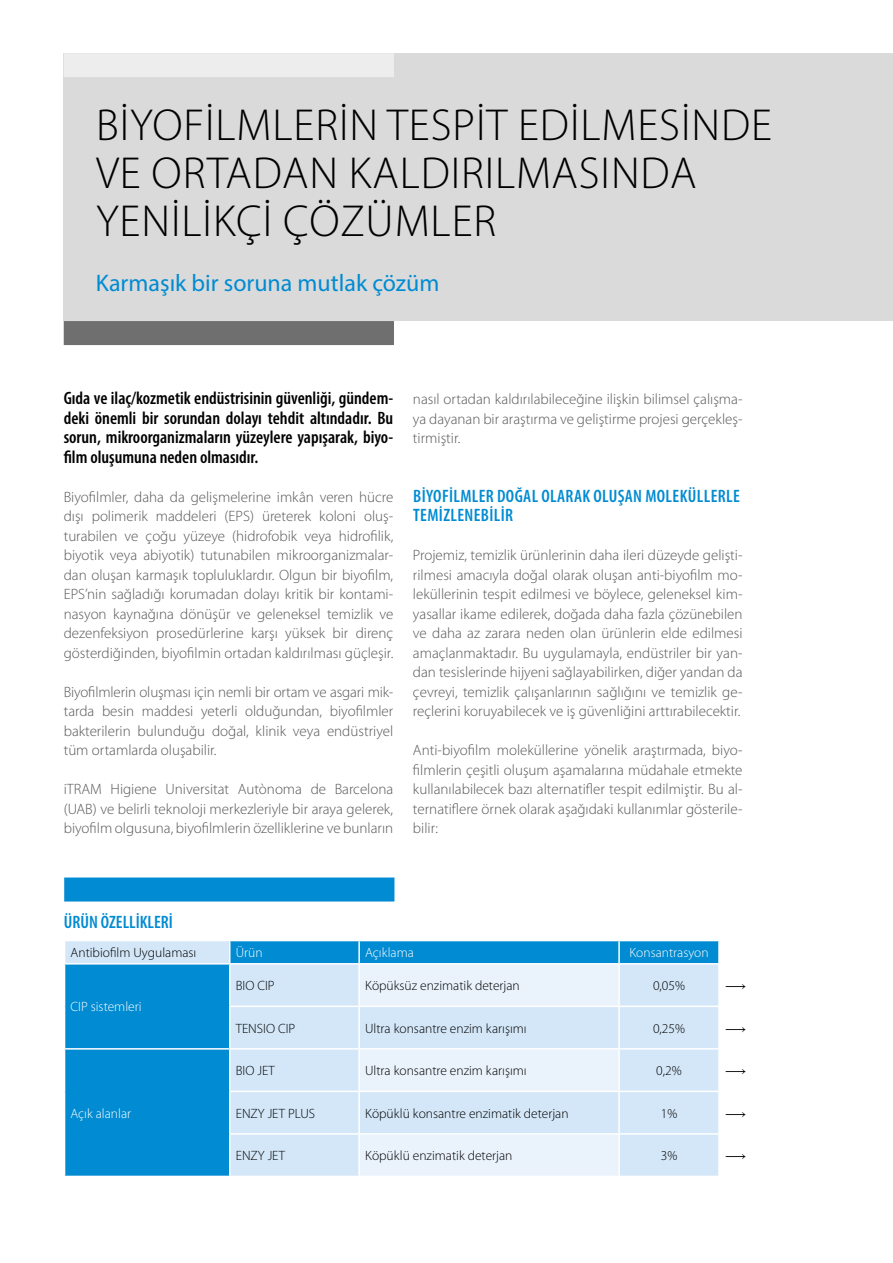
<style>
.page{position:relative;width:893px;height:1263px;background:#fff}
.page>*{position:absolute;margin:0;border:0;box-sizing:border-box;transform-origin:0 0}
.t1{font:300 45px/48px "Myriad Pro";letter-spacing:.02em;color:#000}
.t2{font:24px "Myriad Pro";color:#008bd2}
.t3{font:600 condensed 18px/19.5px "Myriad Pro";color:#000;text-align:justify}
.t4{font:600 condensed 18px/19.5px "Myriad Pro";letter-spacing:.02em;color:#008bd2}
.t5{font:600 condensed 18px "Myriad Pro";color:#008bd2}
.t6{font:300 15px/19.5px "Myriad Pro";color:#575756;text-align:justify}
.t7{font:300 13.5px "Myriad Pro";color:#000}
.t8{font:300 13.5px "Myriad Pro";color:#fff}
.t9{font:13.5px "STIX General";color:#000}
</style>
<div class="page">
<div style="left:64px;top:53px;width:829px;height:268px;background:#dadada"></div>
<svg style="left:65px;top:941px;width:653px;height:235px;background:#70bbe6"></svg>
<svg style="left:360px;top:964px;width:258px;height:212px;background:#e1eefa"></svg>
<svg style="left:229px;top:941px;width:1px;height:22px"></svg>
<hr style="left:358px;top:941px;width:2px;height:22px;background:#fff">
<hr style="left:618px;top:941px;width:2px;height:22px;background:#fff">
<hr style="left:64px;top:963px;width:166px;height:1px;background:#fff">
<hr style="left:230px;top:963px;width:129px;height:1px;background:#fff">
<hr style="left:229px;top:964px;width:1px;height:41px;background:#fff">
<hr style="left:359px;top:963px;width:260px;height:1px;background:#fff">
<hr style="left:358px;top:964px;width:2px;height:41px;background:#fff">
<hr style="left:619px;top:963px;width:100px;height:1px;background:#fff">
<hr style="left:618px;top:964px;width:2px;height:41px;background:#fff">
<hr style="left:229px;top:1005px;width:130px;height:2px;background:#fff">
<hr style="left:229px;top:1007px;width:1px;height:41px;background:#fff">
<hr style="left:359px;top:1005px;width:260px;height:2px;background:#fff">
<hr style="left:358px;top:1007px;width:2px;height:41px;background:#fff">
<hr style="left:619px;top:1005px;width:100px;height:2px;background:#fff">
<hr style="left:618px;top:1007px;width:2px;height:41px;background:#fff">
<hr style="left:64px;top:1048px;width:166px;height:1px;background:#fff">
<hr style="left:230px;top:1048px;width:129px;height:1px;background:#fff">
<hr style="left:229px;top:1049px;width:1px;height:41px;background:#fff">
<hr style="left:359px;top:1048px;width:260px;height:1px;background:#fff">
<hr style="left:358px;top:1049px;width:2px;height:41px;background:#fff">
<hr style="left:619px;top:1048px;width:100px;height:1px;background:#fff">
<hr style="left:618px;top:1049px;width:2px;height:41px;background:#fff">
<hr style="left:229px;top:1090px;width:130px;height:2px;background:#fff">
<hr style="left:229px;top:1092px;width:1px;height:41px;background:#fff">
<hr style="left:359px;top:1090px;width:260px;height:2px;background:#fff">
<hr style="left:358px;top:1092px;width:2px;height:41px;background:#fff">
<hr style="left:619px;top:1090px;width:100px;height:2px;background:#fff">
<hr style="left:618px;top:1092px;width:2px;height:41px;background:#fff">
<hr style="left:229px;top:1133px;width:130px;height:2px;background:#fff">
<hr style="left:229px;top:1135px;width:1px;height:41px;background:#fff">
<hr style="left:359px;top:1133px;width:260px;height:2px;background:#fff">
<hr style="left:358px;top:1135px;width:2px;height:41px;background:#fff">
<hr style="left:619px;top:1133px;width:100px;height:2px;background:#fff">
<hr style="left:618px;top:1135px;width:2px;height:41px;background:#fff">
<div style="left:64px;top:321px;width:330px;height:24px;background:#706f6f"></div>
<div style="left:64px;top:877px;width:330px;height:24px;background:#008bd2"></div>
<div style="left:64px;top:53px;width:330px;height:24px;background:#ededed"></div>
<h1 class="t1" style="left:96px;top:102px;width:677px">BİYOFİLMLERİN TESPİT EDİLMESİNDE<br>VE ORTADAN KALDIRILMASINDA<br>YENİLİKÇİ ÇÖZÜMLER</h1>
<h2 class="t2" style="left:96px;top:268px;width:345px">Karmaşık bir soruna mutlak çözüm</h2>
<p class="t3" style="left:64px;top:389px;width:331px">Gıda ve ilaç/kozmetik endüstrisinin güvenliği, gündem&shy;deki önemli bir sorundan dolayı tehdit altındadır. Bu sorun, mikroorganizmaların yüzeylere yapışarak, biyo&shy;film oluşumuna neden olmasıdır.</p>
<p class="t6" style="left:64px;top:487px;width:331px">Biyofilmler, daha da gelişmelerine imkân veren hücre dışı polimerik maddeleri (EPS) üreterek koloni oluş&shy;turabilen ve çoğu yüzeye (hidrofobik veya hidrofilik, biyotik veya abiyotik) tutunabilen mikroorganizmalar&shy;dan oluşan karmaşık topluluklardır. Olgun bir biyofilm, EPS’nin sağladığı korumadan dolayı kritik bir kontami&shy;nasyon kaynağına dönüşür ve geleneksel temizlik ve dezenfeksiyon prosedürlerine karşı yüksek bir direnç gösterdiğinden, biyofilmin ortadan kaldırılması güçleşir.</p>
<p class="t6" style="left:64px;top:682px;width:331px">Biyofilmlerin oluşması için nemli bir ortam ve asgari mik&shy;tarda besin maddesi yeterli olduğundan, biyofilmler bakterilerin bulunduğu doğal, klinik veya endüstriyel tüm ortamlarda oluşabilir.</p>
<p class="t6" style="left:64px;top:780px;width:331px">iTRAM Higiene Universitat Autònoma de Barcelona (UAB) ve belirli teknoloji merkezleriyle bir araya gelerek, biyofilm olgusuna, biyofilmlerin özelliklerine ve bunların</p>
<p class="t6" style="left:413px;top:390px;width:331px">nasıl ortadan kaldırılabileceğine ilişkin bilimsel çalışma&shy;ya dayanan bir araştırma ve geliştirme projesi gerçekleş&shy;tirmiştir.</p>
<p class="t4" style="left:413px;top:486px;width:328px">BİYOFİLMLER DOĞAL OLARAK OLUŞAN MOLEKÜLLERLE<br>TEMİZLENEBİLİR</p>
<p class="t6" style="left:413px;top:546px;width:331px">Projemiz, temizlik ürünlerinin daha ileri düzeyde gelişti&shy;rilmesi amacıyla doğal olarak oluşan anti-biyofilm mo&shy;leküllerinin tespit edilmesi ve böylece, geleneksel kim&shy;yasallar ikame edilerek, doğada daha fazla çözünebilen ve daha az zarara neden olan ürünlerin elde edilmesi amaçlanmaktadır. Bu uygulamayla, endüstriler bir yan&shy;dan tesislerinde hijyeni sağlayabilirken, diğer yandan da çevreyi, temizlik çalışanlarının sağlığını ve temizlik ge&shy;reçlerini koruyabilecek ve iş güvenliğini arttırabilecektir.</p>
<p class="t6" style="left:413px;top:741px;width:331px">Anti-biyofilm moleküllerine yönelik araştırmada, biyo&shy;filmlerin çeşitli oluşum aşamalarına müdahale etmekte kullanılabilecek bazı alternatifler tespit edilmiştir. Bu al&shy;ternatiflere örnek olarak aşağıdaki kullanımlar gösterile&shy;bilir:</p>
<p class="t5" style="left:64px;top:912px;width:111px">ÜRÜN ÖZELLİKLERİ</p>
<p class="t7" style="left:71px;top:945px;width:127px">Antibiofilm Uygulaması</p>
<p class="t8" style="left:236px;top:945px;width:28px">Ürün</p>
<p class="t8" style="left:365px;top:945px;width:50px">Açıklama</p>
<p class="t8" style="left:629px;top:945px;width:81px">Konsantrasyon</p>
<p class="t8" style="left:71px;top:999px;width:73px">CIP sistemleri</p>
<p class="t8" style="left:71px;top:1106px;width:62px">Açık alanlar</p>
<p class="t7" style="left:236px;top:978px;width:41px">BIO CIP</p>
<p class="t7" style="left:365px;top:978px;width:156px">Köpüksüz enzimatik deterjan</p>
<p class="t7" style="left:653px;top:978px;width:34px">0,05%</p>
<p class="t9" style="left:725px;top:976px;width:23px">⟶</p>
<p class="t7" style="left:236px;top:1021px;width:61px">TENSIO CIP</p>
<p class="t7" style="left:365px;top:1021px;width:163px">Ultra konsantre enzim karışımı</p>
<p class="t7" style="left:653px;top:1021px;width:34px">0,25%</p>
<p class="t9" style="left:725px;top:1019px;width:23px">⟶</p>
<p class="t7" style="left:236px;top:1063px;width:41px">BIO JET</p>
<p class="t7" style="left:365px;top:1063px;width:163px">Ultra konsantre enzim karışımı</p>
<p class="t7" style="left:656px;top:1063px;width:27px">0,2%</p>
<p class="t9" style="left:725px;top:1061px;width:23px">⟶</p>
<p class="t7" style="left:236px;top:1106px;width:81px">ENZY JET PLUS</p>
<p class="t7" style="left:365px;top:1106px;width:205px">Köpüklü konsantre enzimatik deterjan</p>
<p class="t7" style="left:661px;top:1106px;width:18px">1%</p>
<p class="t9" style="left:725px;top:1104px;width:23px">⟶</p>
<p class="t7" style="left:236px;top:1148px;width:51px">ENZY JET</p>
<p class="t7" style="left:365px;top:1148px;width:149px">Köpüklü enzimatik deterjan</p>
<p class="t7" style="left:661px;top:1148px;width:18px">3%</p>
<p class="t9" style="left:725px;top:1146px;width:23px">⟶</p>
</div>
